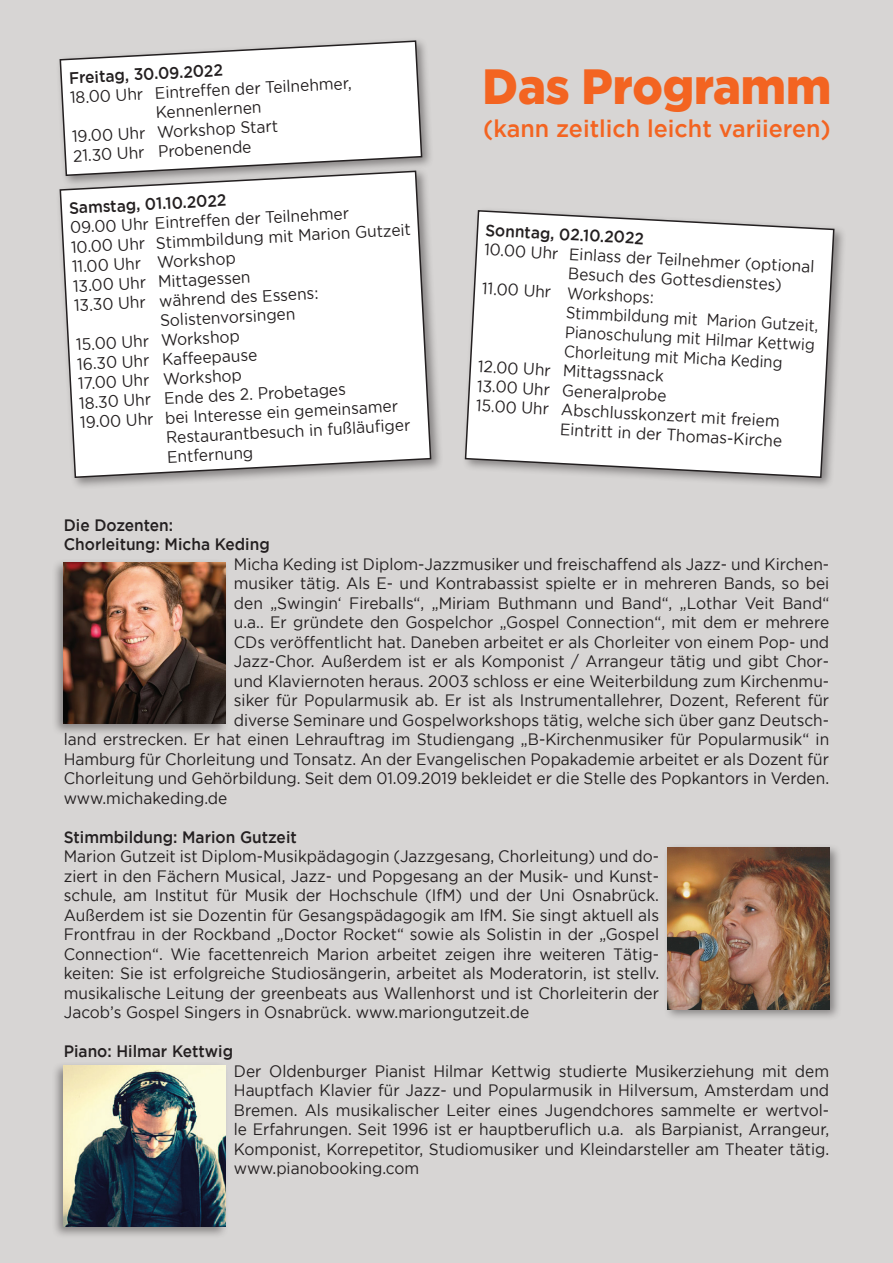
<style>
.page{position:relative;width:893px;height:1263px;background:#d7d5d4}
.page>*{position:absolute;margin:0;border:0;box-sizing:border-box;transform-origin:0 0}
.t1{font:900 49.5px "Gotham";color:#f36421;scale:.94 1}
.t2{font:500 24px "Gotham";color:#f36421}
.t3{font:16.5px/19.5px "Gotham";color:#231f20;text-align:justify;scale:.94 1}
.t4{font:500 16.5px/19.5px "Gotham";color:#231f20;scale:.94 1}
.t5{font:16.5px "Gotham";color:#231f20;scale:.9 1}
</style>
<div class="page">
<div style="left:51px;top:1061px;width:178px;height:178px;background:#231f20;opacity:.45"></div>
<img style="left:64px;top:1065px;width:161px;height:162px">
<div style="left:664px;top:843px;width:178px;height:179px;background:#231f20;opacity:.45"></div>
<img style="left:668px;top:847px;width:161px;height:162px">
<div style="left:51px;top:558px;width:178px;height:178px;background:#231f20;opacity:.45"></div>
<img style="left:64px;top:562px;width:161px;height:162px">
<div style="left:56px;top:37px;width:379px;height:151px;background:#231f20;opacity:.45"></div>
<svg style="left:59px;top:40px;width:364px;height:127px;background:#f3f2f2"></svg>
<div style="left:56px;top:167px;width:387px;height:323px;background:#231f20;opacity:.45"></div>
<svg style="left:59px;top:170px;width:373px;height:309px;background:#f4f4f3"></svg>
<div style="left:461px;top:207px;width:385px;height:283px;background:#231f20;opacity:.45"></div>
<svg style="left:464px;top:209px;width:371px;height:270px;background:#f4f4f4"></svg>
<p class="t4" style="left:69px;top:68px;width:166px;rotate:-3deg">Freitag, 30.09.2022</p>
<p class="t3" style="left:70px;top:87px;width:301px;rotate:-3deg">18.00 Uhr Eintreffen der Teilnehmer,</p>
<p class="t3" style="left:155px;top:103px;width:114px;rotate:-3deg">Kennenlernen</p>
<p class="t3" style="left:72px;top:126px;width:221px;rotate:-3deg">19.00 Uhr Workshop Start</p>
<p class="t3" style="left:73px;top:146px;width:192px;rotate:-3deg">21.30 Uhr Probenende</p>
<p class="t4" style="left:69px;top:198px;width:169px;rotate:-3deg">Samstag, 01.10.2022</p>
<p class="t3" style="left:70px;top:218px;width:299px;rotate:-3deg">09.00 Uhr Eintreffen der Teilnehmer</p>
<p class="t3" style="left:71px;top:237px;width:363px;rotate:-3deg">10.00 Uhr Stimmbildung mit Marion Gutzeit</p>
<p class="t3" style="left:72px;top:257px;width:176px;rotate:-3deg">11.00 Uhr Workshop</p>
<p class="t3" style="left:73px;top:276px;width:190px;rotate:-3deg">13.00 Uhr Mittagessen</p>
<p class="t3" style="left:74px;top:296px;width:262px;rotate:-3deg">13.30 Uhr während des Essens:</p>
<p class="t3" style="left:160px;top:311px;width:146px;rotate:-3deg">Solistenvorsingen</p>
<p class="t3" style="left:76px;top:334px;width:176px;rotate:-3deg">15.00 Uhr Workshop</p>
<p class="t3" style="left:77px;top:354px;width:193px;rotate:-3deg">16.30 Uhr Kaffeepause</p>
<p class="t3" style="left:78px;top:373px;width:176px;rotate:-3deg">17.00 Uhr Workshop</p>
<p class="t3" style="left:79px;top:393px;width:286px;rotate:-3deg">18.30 Uhr Ende des 2. Probetages</p>
<p class="t3" style="left:80px;top:412px;width:340px;rotate:-3deg">19.00 Uhr bei Interesse ein gemeinsamer</p>
<p class="t3" style="left:166px;top:427px;width:262px;rotate:-3deg">Restaurantbesuch in fußläufi ger</p>
<p class="t3" style="left:167px;top:447px;width:93px;rotate:-3deg">Entfernung</p>
<h1 class="t1" style="left:483px;top:58px;width:372px">Das Programm</h1>
<h2 class="t2" style="left:483px;top:115px;width:349px">(kann zeitlich leicht variieren)</h2>
<p class="t4" style="left:486px;top:220px;width:170px;rotate:3deg">Sonntag, 02.10.2022</p>
<p class="t3" style="left:485px;top:239px;width:353px;rotate:3deg">10.00 Uhr Einlass der Teilnehmer (optional</p>
<p class="t3" style="left:569px;top:263px;width:229px;rotate:3deg">Besuch des Gottesdienstes)</p>
<p class="t3" style="left:483px;top:278px;width:184px;rotate:3deg">11.00 Uhr Workshops:</p>
<p class="t5" style="left:567px;top:303px;width:282px;rotate:3deg">Stimmbildung mit Marion Gutzeit,</p>
<p class="t5" style="left:566px;top:323px;width:279px;rotate:3deg">Pianoschulung mit Hilmar Kettwig</p>
<p class="t5" style="left:565px;top:342px;width:244px;rotate:3deg">Chorleitung mit Micha Keding</p>
<p class="t3" style="left:479px;top:356px;width:199px;rotate:3deg">12.00 Uhr Mittagssnack</p>
<p class="t3" style="left:478px;top:376px;width:203px;rotate:3deg">13.00 Uhr Generalprobe</p>
<p class="t3" style="left:477px;top:395px;width:325px;rotate:3deg">15.00 Uhr Abschlusskonzert mit freiem</p>
<p class="t3" style="left:561px;top:419px;width:238px;rotate:3deg">Eintritt in der Thomas-Kirche</p>
<p class="t4" style="left:64px;top:515px;width:221px">Die Dozenten:<br>Chorleitung: Micha Keding</p>
<p class="t3" style="left:234px;top:554px;width:635px">Micha Keding ist Diplom-Jazzmusiker und freischaffend als Jazz- und Kirchen-</p>
<p class="t3" style="left:234px;top:573px;width:635px">musiker tätig. Als E- und Kontrabassist spielte er in mehreren Bands, so bei</p>
<p class="t3" style="left:234px;top:593px;width:635px">den „Swingin‘ Fireballs“, „Miriam Buthmann und Band“, „Lothar Veit Band“</p>
<p class="t3" style="left:234px;top:612px;width:635px">u.a.. Er gründete den Gospelchor „Gospel Connection“, mit dem er mehrere</p>
<p class="t3" style="left:234px;top:632px;width:635px">CDs veröffentlicht hat. Daneben arbeitet er als Chorleiter von einem Pop- und</p>
<p class="t3" style="left:234px;top:651px;width:635px">Jazz-Chor. Außerdem ist er als Komponist / Arrangeur tätig und gibt Chor-</p>
<p class="t3" style="left:234px;top:671px;width:635px">und Klaviernoten heraus. 2003 schloss er eine Weiterbildung zum Kirchenmu-</p>
<p class="t3" style="left:234px;top:690px;width:635px">siker für Popularmusik ab. Er ist als Instrumentallehrer, Dozent, Referent für</p>
<p class="t3" style="left:234px;top:710px;width:635px">diverse Seminare und Gospelworkshops tätig, welche sich über ganz Deutsch-</p>
<p class="t3" style="left:64px;top:729px;width:816px">land erstrecken. Er hat einen Lehrauftrag im Studiengang „B-Kirchenmusiker für Popularmusik“ in</p>
<p class="t3" style="left:64px;top:749px;width:816px">Hamburg für Chorleitung und Tonsatz. An der Evangelischen Popakademie arbeitet er als Dozent für</p>
<p class="t3" style="left:64px;top:768px;width:816px">Chorleitung und Gehörbildung. Seit dem 01.09.2019 bekleidet er die Stelle des Popkantors in Verden.</p>
<p class="t3" style="left:64px;top:788px;width:176px">www.michakeding.de</p>
<p class="t4" style="left:64px;top:827px;width:249px">Stimmbildung: Marion Gutzeit</p>
<p class="t3" style="left:64px;top:846px;width:635px">Marion Gutzeit ist Diplom-Musikpädagogin (Jazzgesang, Chorleitung) und do&shy;ziert in den Fächern Musical, Jazz- und Popgesang an der Musik- und Kunst&shy;schule, am Institut für Musik der Hochschule (IfM) und der Uni Osnabrück.<br>Außerdem ist sie Dozentin für Gesangspädagogik am IfM. Sie singt aktuell als Frontfrau in der Rockband „Doctor Rocket“ sowie als Solistin in der „Gospel Connection“. Wie facettenreich Marion arbeitet zeigen ihre weiteren Tätig&shy;keiten: Sie ist erfolgreiche Studiosängerin, arbeitet als Moderatorin, ist stellv. musikalische Leitung der greenbeats aus Wallenhorst und ist Chorleiterin der Jacob’s Gospel Singers in Osnabrück. www.mariongutzeit.de</p>
<p class="t4" style="left:64px;top:1041px;width:182px">Piano: Hilmar Kettwig</p>
<p class="t3" style="left:234px;top:1061px;width:635px">Der Oldenburger Pianist Hilmar Kettwig studierte Musikerziehung mit dem Hauptfach Klavier für Jazz- und Popularmusik in Hilversum, Amsterdam und Bremen. Als musikalischer Leiter eines Jugendchores sammelte er wertvol&shy;le Erfahrungen. Seit 1996 ist er hauptberuflich u.a. als Barpianist, Arrangeur, Komponist, Korrepetitor, Studiomusiker und Kleindarsteller am Theater tätig. www.pianobooking.com</p>
</div>
